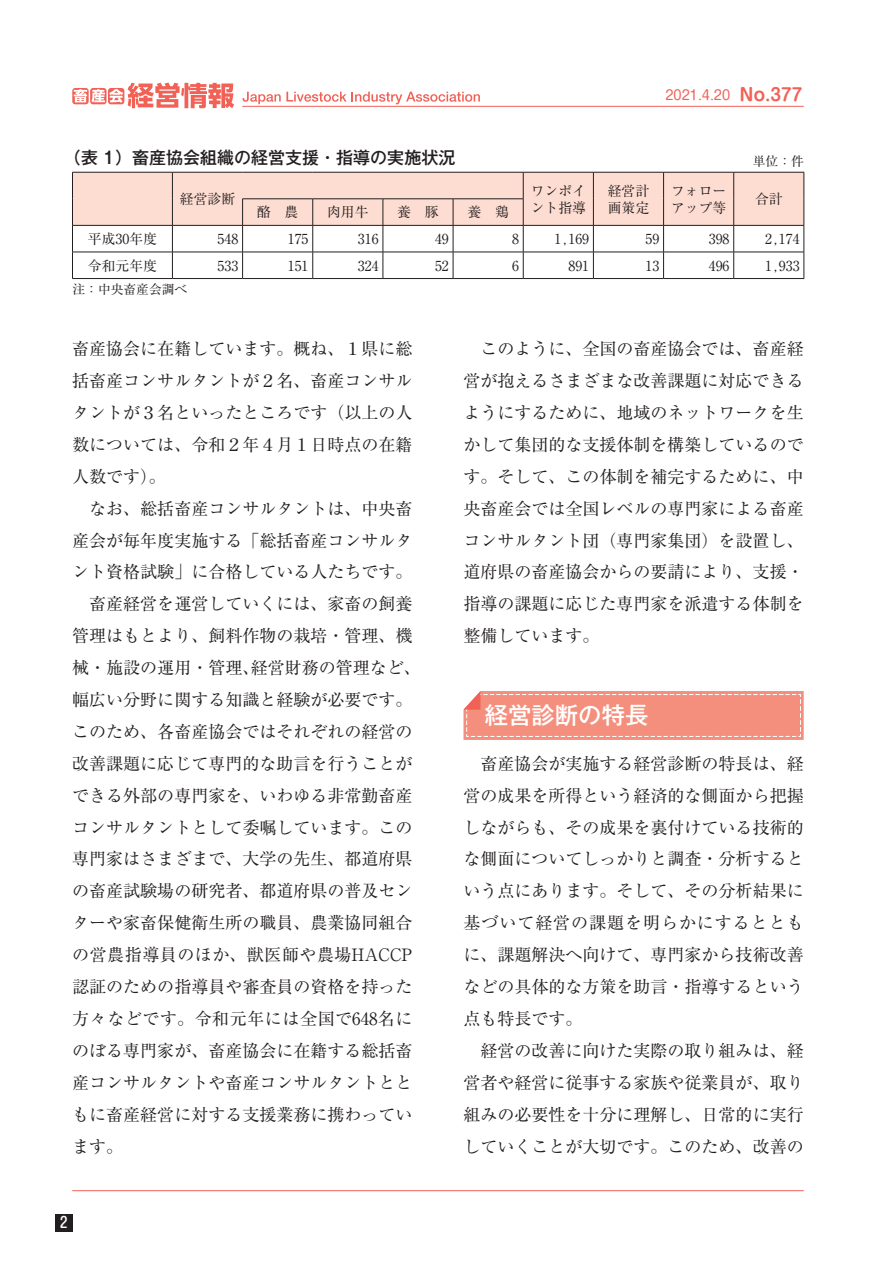
<style>
.page{position:relative;width:893px;height:1263px;background:#fff}
.page>*{position:absolute;margin:0;border:0;box-sizing:border-box;transform-origin:0 0}
.t1{font:500 23.4px "Gothic MB101 Pr 6 N";color:#fff}
.t2{font:16.95px/32px "Ryumin Pr 6 N";color:#231f20}
.t3{font:500 16.95px "Gothic MB101 Pr 6 N";color:#231f20}
.t4{font:700 16.95px "Shin M Go Pr 6 N De";color:#f16156}
.t5{font:500 14.85px "Shin M Go Pr 6 N";color:#fff}
.t6{font:13.8px/17px "Ryumin Pr 6 N";color:#231f20}
.t7{font:13.35px "Shin M Go Pr 6 N";color:#f16156}
.t8{font:12.75px "Ryumin Pr 6 N";color:#231f20}
</style>
<div class="page">
<svg style="left:243px;top:92px;width:237px;height:12px"></svg>
<hr style="left:72px;top:1190px;width:732px;height:1px;background:#f16156">
<hr style="left:242px;top:106px;width:562px;height:1px;background:#f16156">
<svg style="left:72px;top:88px;width:17px;height:16px"></svg>
<svg style="left:74px;top:83px;width:160px;height:25px"></svg>
<div style="left:55px;top:1214px;width:17px;height:17px;background:#231f20"></div>
<svg style="left:463px;top:691px;width:341px;height:49px;background:#f59382"></svg>
<svg style="left:72px;top:172px;width:733px;height:106px"></svg>
<hr style="left:72px;top:278px;width:100px;height:1px;background:#231f20">
<hr style="left:172px;top:278px;width:71px;height:1px;background:#231f20">
<hr style="left:243px;top:278px;width:70px;height:1px;background:#231f20">
<hr style="left:313px;top:278px;width:70px;height:1px;background:#231f20">
<hr style="left:383px;top:278px;width:70px;height:1px;background:#231f20">
<hr style="left:453px;top:278px;width:70px;height:1px;background:#231f20">
<hr style="left:523px;top:278px;width:70px;height:1px;background:#231f20">
<hr style="left:593px;top:278px;width:71px;height:1px;background:#231f20">
<hr style="left:664px;top:278px;width:70px;height:1px;background:#231f20">
<hr style="left:734px;top:278px;width:70px;height:1px;background:#231f20">
<p class="t7" style="left:665px;top:84px;width:66px">2021.4.20</p>
<p class="t4" style="left:740px;top:81px;width:65px">No.377</p>
<p class="t3" style="left:64px;top:143px;width:393px">（表 1）畜産協会組織の経営支援・指導の実施状況</p>
<p class="t8" style="left:753px;top:152px;width:53px">単位：件</p>
<p class="t6" style="left:180px;top:190px;width:57px">経営診断</p>
<p class="t6" style="left:257px;top:203px;width:43px">酪　農</p>
<p class="t6" style="left:327px;top:203px;width:43px">肉用牛</p>
<p class="t6" style="left:397px;top:203px;width:43px">養　豚</p>
<p class="t6" style="left:467px;top:203px;width:43px">養　鶏</p>
<p class="t6" style="left:531px;top:181px;width:57px">ワンポイ</p>
<p class="t6" style="left:531px;top:198px;width:57px">ント指導</p>
<p class="t6" style="left:608px;top:181px;width:43px">経営計画策定</p>
<p class="t6" style="left:671px;top:181px;width:57px">フォロー</p>
<p class="t6" style="left:671px;top:198px;width:57px">アップ等</p>
<p class="t6" style="left:755px;top:190px;width:29px">合計</p>
<p class="t6" style="left:88px;top:230px;width:71px">平成30年度</p>
<p class="t6" style="left:218px;top:230px;width:22px">548</p>
<p class="t6" style="left:288px;top:230px;width:22px">175</p>
<p class="t6" style="left:358px;top:230px;width:22px">316</p>
<p class="t6" style="left:435px;top:230px;width:15px">49</p>
<p class="t6" style="left:512px;top:230px;width:8px">8</p>
<p class="t6" style="left:555px;top:230px;width:36px">1,169</p>
<p class="t6" style="left:645px;top:230px;width:15px">59</p>
<p class="t6" style="left:709px;top:230px;width:22px">398</p>
<p class="t6" style="left:765px;top:230px;width:36px">2,174</p>
<p class="t6" style="left:88px;top:256px;width:71px">令和元年度</p>
<p class="t8" style="left:72px;top:279px;width:116px">注：中央畜産会調べ</p>
<p class="t6" style="left:218px;top:256px;width:22px">533</p>
<p class="t6" style="left:288px;top:256px;width:22px">151</p>
<p class="t6" style="left:358px;top:256px;width:22px">324</p>
<p class="t6" style="left:435px;top:256px;width:15px">52</p>
<p class="t6" style="left:512px;top:256px;width:8px">6</p>
<p class="t6" style="left:568px;top:256px;width:22px">891</p>
<p class="t6" style="left:645px;top:256px;width:15px">13</p>
<p class="t6" style="left:709px;top:256px;width:22px">496</p>
<p class="t6" style="left:765px;top:256px;width:36px">1,933</p>
<p class="t2" style="left:72px;top:332px;width:342px">畜産協会に在籍しています。概ね、１県に総</p>
<p class="t2" style="left:72px;top:364px;width:342px">括畜産コンサルタントが２名、畜産コンサル</p>
<p class="t2" style="left:72px;top:396px;width:342px">タントが３名といったところです（以上の人</p>
<p class="t2" style="left:72px;top:428px;width:342px">数については、令和２年４月１日時点の在籍</p>
<p class="t2" style="left:72px;top:459px;width:95px">人数です。(</p>
<p class="t2" style="left:72px;top:491px;width:342px">　なお、総括畜産コンサルタントは、中央畜</p>
<p class="t2" style="left:72px;top:523px;width:342px">産会が毎年度実施する「総括畜産コンサルタ</p>
<p class="t2" style="left:72px;top:555px;width:342px">ント資格試験」に合格している人たちです。</p>
<p class="t2" style="left:72px;top:587px;width:342px">　畜産経営を運営していくには、家畜の飼養</p>
<p class="t2" style="left:72px;top:619px;width:342px">管理はもとより、飼料作物の栽培・管理、機</p>
<p class="t2" style="left:251px;top:651px;width:172px">経営財務の管理など、</p>
<p class="t2" style="left:72px;top:651px;width:342px">械・施設の運用・管理、<br>幅広い分野に関する知識と経験が必要です。このため、各畜産協会ではそれぞれの経営の改善課題に応じて専門的な助言を行うことができる外部の専門家を、いわゆる非常勤畜産コンサルタントとして委嘱しています。この専門家はさまざまで、大学の先生、都道府県の畜産試験場の研究者、都道府県の普及センターや家畜保健衛生所の職員、農業協同組合の営農指導員のほか、獣医師や農場HACCP認証のための指導員や審査員の資格を持った方々などです。令和元年には全国で648名にのぼる専門家が、畜産協会に在籍する総括畜産コンサルタントや畜産コンサルタントとともに畜産経営に対する支援業務に携わっています。</p>
<p class="t2" style="left:463px;top:332px;width:342px;text-align:justify">　このように、全国の畜産協会では、畜産経営が抱えるさまざまな改善課題に対応できるようにするために、地域のネットワークを生かして集団的な支援体制を構築しているのです。そして、この体制を補完するために、中央畜産会では全国レベルの専門家による畜産コンサルタント団（専門家集団）を設置し、道府県の畜産協会からの要請により、支援・指導の課題に応じた専門家を派遣する体制を整備しています。</p>
<h1 class="t1" style="left:485px;top:696px;width:165px">経営診断の特長</h1>
<p class="t2" style="left:463px;top:746px;width:342px">　畜産協会が実施する経営診断の特長は、経営の成果を所得という経済的な側面から把握しながらも、その成果を裏付けている技術的な側面についてしっかりと調査・分析するという点にあります。そして、その分析結果に基づいて経営の課題を明らかにするとともに、課題解決へ向けて、専門家から技術改善などの具体的な方策を助言・指導するという点も特長です。<br>　経営の改善に向けた実際の取り組みは、経営者や経営に従事する家族や従業員が、取り組みの必要性を十分に理解し、日常的に実行していくことが大切です。このため、改善の</p>
<p class="t5" style="left:60px;top:1210px;width:9px">2</p>
</div>
